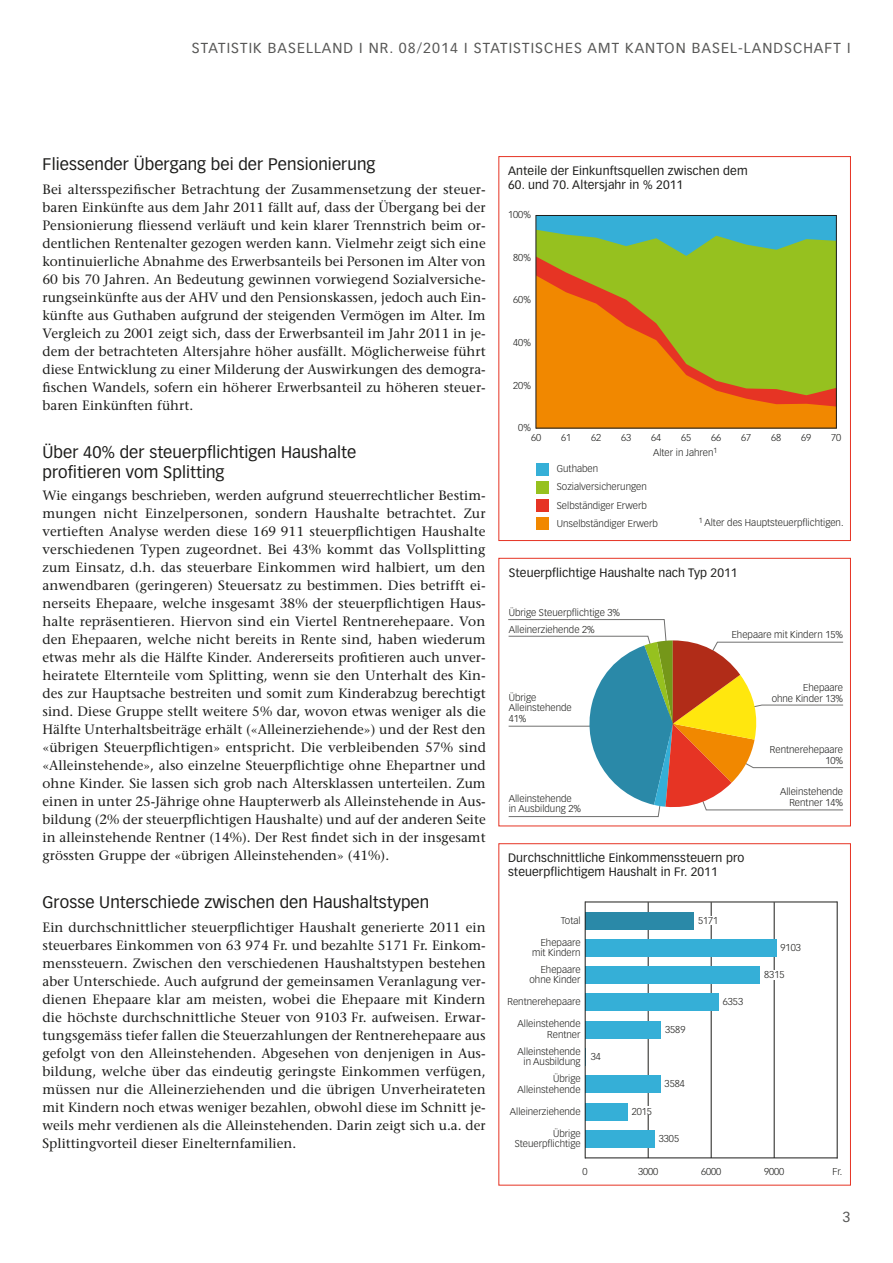
<style>
.page{position:relative;width:893px;height:1263px;background:#fff}
.page>*{position:absolute;margin:0;border:0;box-sizing:border-box;transform-origin:0 0}
.t1{font:16.5px/19.8px "Vectora LH";letter-spacing:.005em;color:#1d1d1b}
.t2{font:14.25px "Vectora LH";letter-spacing:.075em;color:#575756}
.t3{font:13.5px/18px "Stone Serif";color:#1d1d1b;text-align:justify}
.t4{font:12px/14.4px "Vectora LH";letter-spacing:.01em;color:#1d1d1b}
.t5{font:300 9.75px/10.5px "Vectora LH";color:#1d1d1b;text-align:right}
</style>
<div class="page">
<div style="left:537px;top:216px;width:299px;height:14px;background:#35afd7"></div>
<svg style="left:537px;top:230px;width:299px;height:27px;background:#6bb96e"></svg>
<div style="left:537px;top:257px;width:299px;height:18px;background:#96c11f"></div>
<svg style="left:537px;top:275px;width:299px;height:153px;background:#c69911"></svg>
<hr style="left:536px;top:215px;width:300px;height:1px;background:#1d1d1b">
<hr style="left:536px;top:216px;width:1px;height:212px;background:#1d1d1b">
<hr style="left:836px;top:215px;width:1px;height:213px;background:#1d1d1b">
<div style="left:536px;top:481px;width:12px;height:13px;background:#96c11f"></div>
<div style="left:536px;top:463px;width:12px;height:12px;background:#35afd7"></div>
<div style="left:536px;top:517px;width:12px;height:13px;background:#f18800"></div>
<div style="left:536px;top:499px;width:12px;height:13px;background:#e63424"></div>
<hr style="left:536px;top:428px;width:300px;height:1px;background:#1d1d1b">
<div style="left:498px;top:156px;width:353px;height:385px;border:1px solid #e63424"></div>
<hr style="left:648px;top:902px;width:1px;height:256px;background:#1d1d1b">
<hr style="left:711px;top:902px;width:1px;height:256px;background:#1d1d1b">
<hr style="left:774px;top:902px;width:1px;height:256px;background:#1d1d1b">
<hr style="left:837px;top:902px;width:1px;height:256px;background:#1d1d1b">
<hr style="left:585px;top:902px;width:252px;height:1px;background:#1d1d1b">
<hr style="left:585px;top:1158px;width:252px;height:1px;background:#1d1d1b">
<div style="left:585px;top:912px;width:109px;height:17px;background:#2a89a8"></div>
<div style="left:585px;top:939px;width:191px;height:17px;background:#35afd7"></div>
<div style="left:585px;top:967px;width:175px;height:17px;background:#35afd7"></div>
<div style="left:585px;top:994px;width:134px;height:17px;background:#35afd7"></div>
<div style="left:585px;top:1021px;width:76px;height:17px;background:#35afd7"></div>
<div style="left:585px;top:1076px;width:76px;height:17px;background:#35afd7"></div>
<div style="left:585px;top:1103px;width:42px;height:17px;background:#35afd7"></div>
<div style="left:585px;top:1130px;width:70px;height:17px;background:#35afd7"></div>
<hr style="left:585px;top:902px;width:1px;height:256px;background:#1d1d1b">
<div style="left:705px;top:915px;width:9px;height:9px;background:#fff"></div>
<div style="left:643px;top:1106px;width:10px;height:9px;background:#fff"></div>
<div style="left:771px;top:970px;width:5px;height:9px;background:#fff"></div>
<div style="left:498px;top:843px;width:353px;height:342px;border:1px solid #e63424"></div>
<svg style="left:508px;top:619px;width:336px;height:198px"></svg>
<div style="left:498px;top:558px;width:353px;height:268px;border:1px solid #e63424"></div>
<p class="t2" style="left:192px;top:40px;width:660px">STATISTIK BASELLAND I NR. 08/2014 I STATISTISCHES AMT KANTON BASEL-LANDSCHAFT I</p>
<p class="t1" style="left:43px;top:154px;width:334px">Fliessender Übergang bei der Pensionierung</p>
<p class="t3" style="left:43px;top:180px;width:445px">Bei altersspezifischer Betrachtung der Zusammensetzung der steuer&shy;baren Einkünfte aus dem Jahr 2011 fällt auf, dass der Übergang bei der Pensionierung fliessend verläuft und kein klarer Trennstrich beim or&shy;dentlichen Rentenalter gezogen werden kann. Vielmehr zeigt sich eine kontinuierliche Abnahme des Erwerbsanteils bei Personen im Alter von 60 bis 70 Jahren. An Bedeutung gewinnen vorwiegend Sozialversiche&shy;rungseinkünfte aus der AHV und den Pensionskassen, jedoch auch Ein&shy;künfte aus Guthaben aufgrund der steigenden Vermögen im Alter. Im Vergleich zu 2001 zeigt sich, dass der Erwerbsanteil im Jahr 2011 in je&shy;dem der betrachteten Altersjahre höher ausfällt. Möglicherweise führt diese Entwicklung zu einer Milderung der Auswirkungen des demogra&shy;fischen Wandels, sofern ein höherer Erwerbsanteil zu höheren steuer&shy;baren Einkünften führt.</p>
<p class="t1" style="left:43px;top:442px;width:315px">Über 40% der steuerpflichtigen Haushalte profitieren vom Splitting</p>
<p class="t3" style="left:43px;top:486px;width:445px">Wie eingangs beschrieben, werden aufgrund steuerrechtlicher Bestim&shy;mungen nicht Einzelpersonen, sondern Haushalte betrachtet. Zur vertieften Analyse werden diese 169 911 steuerpflichtigen Haushalte verschiedenen Typen zugeordnet. Bei 43% kommt das Vollsplitting zum Einsatz, d.h. das steuerbare Einkommen wird halbiert, um den anwendbaren (geringeren) Steuersatz zu bestimmen. Dies betrifft ei&shy;nerseits Ehepaare, welche insgesamt 38% der steuerpflichtigen Haus&shy;halte repräsentieren. Hiervon sind ein Viertel Rentnerehepaare. Von den Ehepaaren, welche nicht bereits in Rente sind, haben wiederum etwas mehr als die Hälfte Kinder. Andererseits profitieren auch unver&shy;heiratete Elternteile vom Splitting, wenn sie den Unterhalt des Kin&shy;des zur Hauptsache bestreiten und somit zum Kinderabzug berechtigt sind. Diese Gruppe stellt weitere 5% dar, wovon etwas weniger als die Hälfte Unterhaltsbeiträge erhält («Alleinerziehende») und der Rest den «übrigen Steuerpflichtigen» entspricht. Die verbleibenden 57% sind «Alleinstehende», also einzelne Steuerpflichtige ohne Ehepartner und ohne Kinder. Sie lassen sich grob nach Altersklassen unterteilen. Zum einen in unter 25-Jährige ohne Haupterwerb als Alleinstehende in Aus&shy;bildung (2% der steuerpflichtigen Haushalte) und auf der anderen Seite in alleinstehende Rentner (14%). Der Rest findet sich in der insgesamt grössten Gruppe der «übrigen Alleinstehenden» (41%).</p>
<p class="t1" style="left:43px;top:892px;width:388px">Grosse Unterschiede zwischen den Haushaltstypen</p>
<p class="t3" style="left:43px;top:918px;width:445px">Ein durchschnittlicher steuerpflichtiger Haushalt generierte 2011 ein steuerbares Einkommen von 63 974 Fr. und bezahlte 5171 Fr. Einkom&shy;menssteuern. Zwischen den verschiedenen Haushaltstypen bestehen aber Unterschiede. Auch aufgrund der gemeinsamen Veranlagung ver&shy;dienen Ehepaare klar am meisten, wobei die Ehepaare mit Kindern die höchste durchschnittliche Steuer von 9103 Fr. aufweisen. Erwar&shy;tungsgemäss tiefer fallen die Steuerzahlungen der Rentnerehepaare aus gefolgt von den Alleinstehenden. Abgesehen von denjenigen in Aus&shy;bildung, welche über das eindeutig geringste Einkommen verfügen, müssen nur die Alleinerziehenden und die übrigen Unverheirateten mit Kindern noch etwas weniger bezahlen, obwohl diese im Schnitt je&shy;weils mehr verdienen als die Alleinstehenden. Darin zeigt sich u.a. der Splittingvorteil dieser Einelternfamilien.</p>
<p class="t4" style="left:508px;top:163px;width:241px">Anteile der Einkunftsquellen zwischen dem</p>
<p class="t4" style="left:508px;top:178px;width:177px">60. und 70. Altersjahr in % 2011</p>
<p class="t5" style="left:508px;top:210px;width:24px">100%</p>
<p class="t5" style="left:513px;top:252px;width:19px">80%</p>
<p class="t5" style="left:513px;top:295px;width:19px">60%</p>
<p class="t5" style="left:513px;top:337px;width:19px">40%</p>
<p class="t5" style="left:513px;top:380px;width:19px">20%</p>
<p class="t5" style="left:518px;top:422px;width:14px">0%</p>
<p class="t5" style="left:531px;top:432px;width:12px">60</p>
<p class="t5" style="left:561px;top:432px;width:12px">61</p>
<p class="t5" style="left:591px;top:432px;width:12px">62</p>
<p class="t5" style="left:621px;top:432px;width:12px">63</p>
<p class="t5" style="left:651px;top:432px;width:12px">64</p>
<p class="t5" style="left:681px;top:432px;width:12px">65</p>
<p class="t5" style="left:711px;top:432px;width:12px">66</p>
<p class="t5" style="left:741px;top:432px;width:12px">67</p>
<p class="t5" style="left:771px;top:432px;width:12px">68</p>
<p class="t5" style="left:801px;top:432px;width:12px">69</p>
<p class="t5" style="left:831px;top:432px;width:12px">70</p>
<p class="t5" style="left:557px;top:463px;width:43px">Guthaben</p>
<p class="t5" style="left:653px;top:447px;width:66px">Alter in Jahren<sup>1</sup></p>
<p class="t5" style="left:557px;top:482px;width:91px">Sozialversicherungen</p>
<p class="t5" style="left:557px;top:500px;width:91px">Selbständiger Erwerb</p>
<p class="t5" style="left:557px;top:518px;width:103px">Unselbständiger Erwerb</p>
<p class="t5" style="left:699px;top:518px;width:146px"><sup>1</sup> Alter des Hauptsteuerpflichtigen.</p>
<p class="t4" style="left:509px;top:565px;width:230px">Steuerpflichtige Haushalte nach Typ 2011</p>
<p class="t5" style="left:509px;top:607px;width:113px">Übrige Steuerpflichtige 3%</p>
<p class="t5" style="left:509px;top:624px;width:87px">Alleinerziehende 2%</p>
<p class="t5" style="left:509px;top:692px;width:65px;text-align:left">Übrige<br>Alleinstehende<br>41%</p>
<p class="t5" style="left:509px;top:793px;width:74px;text-align:left">Alleinstehende in Ausbildung 2%</p>
<p class="t5" style="left:732px;top:630px;width:113px">Ehepaare mit Kindern 15%</p>
<p class="t5" style="left:772px;top:682px;width:73px">Ehepaare<br>ohne Kinder 13%</p>
<p class="t5" style="left:770px;top:744px;width:75px">Rentnerehepaare<br>10%</p>
<p class="t5" style="left:780px;top:786px;width:65px">Alleinstehende<br>Rentner 14%</p>
<p class="t4" style="left:508px;top:851px;width:238px">Durchschnittliche Einkommenssteuern pro steuerpflichtigem Haushalt in Fr. 2011</p>
<p class="t5" style="left:561px;top:915px;width:21px">Total</p>
<p class="t5" style="left:698px;top:915px;width:22px">5171</p>
<p class="t5" style="left:532px;top:937px;width:50px">Ehepaare mit Kindern</p>
<p class="t5" style="left:780px;top:942px;width:22px">9103</p>
<p class="t5" style="left:529px;top:964px;width:53px">Ehepaare ohne Kinder</p>
<p class="t5" style="left:764px;top:969px;width:22px">8315</p>
<p class="t5" style="left:507px;top:997px;width:75px">Rentnerehepaare</p>
<p class="t5" style="left:723px;top:997px;width:22px">6353</p>
<p class="t5" style="left:518px;top:1019px;width:65px">Alleinstehende<br>Rentner</p>
<p class="t5" style="left:665px;top:1024px;width:22px">3589</p>
<p class="t5" style="left:518px;top:1046px;width:65px">Alleinstehende in Ausbildung</p>
<p class="t5" style="left:591px;top:1051px;width:12px">34</p>
<p class="t5" style="left:518px;top:1073px;width:65px">Übrige<br>Alleinstehende</p>
<p class="t5" style="left:665px;top:1079px;width:22px">3584</p>
<p class="t5" style="left:510px;top:1106px;width:72px">Alleinerziehende</p>
<p class="t5" style="left:632px;top:1106px;width:22px">2015</p>
<p class="t5" style="left:515px;top:1128px;width:67px">Übrige<br>Steuerpflichtige</p>
<p class="t5" style="left:659px;top:1133px;width:22px">3305</p>
<p class="t5" style="left:583px;top:1167px;width:7px">0</p>
<p class="t5" style="left:638px;top:1167px;width:22px">3000</p>
<p class="t5" style="left:701px;top:1167px;width:22px">6000</p>
<p class="t5" style="left:764px;top:1167px;width:22px">9000</p>
<p class="t5" style="left:832px;top:1167px;width:11px">Fr.</p>
<p class="t2" style="left:842px;top:1208px;width:9px">3</p>
</div>
